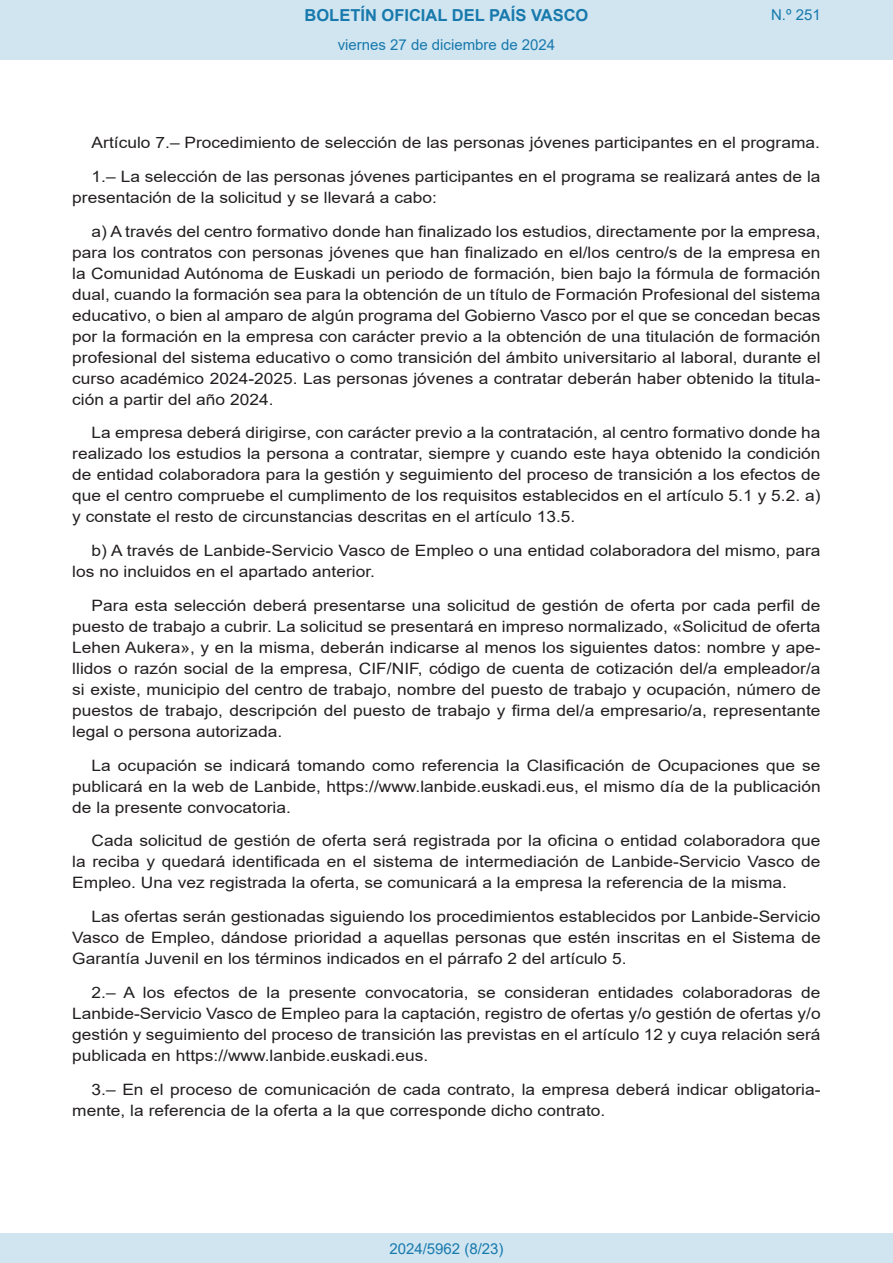
<style>
.page{position:relative;width:893px;height:1263px;background:#fff}
.page>*{position:absolute;margin:0;border:0;box-sizing:border-box;transform-origin:0 0}
.t1{font:700 16.5px "Arial";color:#1879ad}
.BOPVDetalle{font:15.6px/21px "Arial";color:#231f20;text-align:justify;scale:1.11 1}
.Paginacion_Centro{font:15px "Arial";color:#1879ad}
</style>
<div class="page">
<div style="left:0;top:0;width:893px;height:60px;background:#d0e5f0"></div>
<div style="left:0;top:1233px;width:893px;height:30px;background:#d0e5f0"></div>
<p class="t1" style="left:305px;top:3px;width:285px">BOLETÍN OFICIAL DEL PAÍS VASCO</p>
<p class="Paginacion_Centro" style="left:338px;top:35px;width:219px">viernes 27 de diciembre de 2024</p>
<p class="Paginacion_Centro" style="left:771px;top:5px;width:51px">N.º 251</p>
<p class="BOPVDetalle" style="left:92px;top:132px;width:658px">Artículo 7.– Procedimiento de selección de las personas jóvenes participantes en el programa.</p>
<p class="BOPVDetalle" style="left:72px;top:166px;width:676px;text-indent:19px">1.– La selección de las personas jóvenes participantes en el programa se realizará antes de la presentación de la solicitud y se llevará a cabo:</p>
<p class="BOPVDetalle" style="left:72px;top:221px;width:676px;text-indent:19px">a) A través del centro formativo donde han finalizado los estudios, directamente por la empresa, para los contratos con personas jóvenes que han finalizado en el/los centro/s de la empresa en la Comunidad Autónoma de Euskadi un periodo de formación, bien bajo la fórmula de formación dual, cuando la formación sea para la obtención de un título de Formación Profesional del sistema educativo, o bien al amparo de algún programa del Gobierno Vasco por el que se concedan becas por la formación en la empresa con carácter previo a la obtención de una titulación de formación profesional del sistema educativo o como transición del ámbito universitario al laboral, durante el curso académico 2024-2025. Las personas jóvenes a contratar deberán haber obtenido la titula&shy;ción a partir del año 2024.</p>
<p class="BOPVDetalle" style="left:72px;top:422px;width:676px;text-indent:19px">La empresa deberá dirigirse, con carácter previo a la contratación, al centro formativo donde ha realizado los estudios la persona a contratar, siempre y cuando este haya obtenido la condición de entidad colaboradora para la gestión y seguimiento del proceso de transición a los efectos de que el centro compruebe el cumplimento de los requisitos establecidos en el artículo 5.1 y 5.2. a) y constate el resto de circunstancias descritas en el artículo 13.5.</p>
<p class="BOPVDetalle" style="left:72px;top:540px;width:676px;text-indent:19px">b) A través de Lanbide-Servicio Vasco de Empleo o una entidad colaboradora del mismo, para los no incluidos en el apartado anterior.</p>
<p class="BOPVDetalle" style="left:72px;top:595px;width:676px;text-indent:19px">Para esta selección deberá presentarse una solicitud de gestión de oferta por cada perfil de puesto de trabajo a cubrir. La solicitud se presentará en impreso normalizado, «Solicitud de oferta Lehen Aukera», y en la misma, deberán indicarse al menos los siguientes datos: nombre y ape&shy;llidos o razón social de la empresa, CIF/NIF, código de cuenta de cotización del/a empleador/a si existe, municipio del centro de trabajo, nombre del puesto de trabajo y ocupación, número de puestos de trabajo, descripción del puesto de trabajo y firma del/a empresario/a, representante legal o persona autorizada.</p>
<p class="BOPVDetalle" style="left:72px;top:755px;width:676px;text-indent:19px">La ocupación se indicará tomando como referencia la Clasificación de Ocupaciones que se publicará en la web de Lanbide, https://www.lanbide.euskadi.eus, el mismo día de la publicación de la presente convocatoria.</p>
<p class="BOPVDetalle" style="left:72px;top:830px;width:676px;text-indent:19px">Cada solicitud de gestión de oferta será registrada por la oficina o entidad colaboradora que la reciba y quedará identificada en el sistema de intermediación de Lanbide-Servicio Vasco de Empleo. Una vez registrada la oferta, se comunicará a la empresa la referencia de la misma.</p>
<p class="BOPVDetalle" style="left:72px;top:906px;width:676px;text-indent:19px">Las ofertas serán gestionadas siguiendo los procedimientos establecidos por Lanbide-Servicio Vasco de Empleo, dándose prioridad a aquellas personas que estén inscritas en el Sistema de Garantía Juvenil en los términos indicados en el párrafo 2 del artículo 5.</p>
<p class="BOPVDetalle" style="left:72px;top:982px;width:676px;text-indent:19px">2.– A los efectos de la presente convocatoria, se consideran entidades colaboradoras de Lanbide-Servicio Vasco de Empleo para la captación, registro de ofertas y/o gestión de ofertas y/o gestión y seguimiento del proceso de transición las previstas en el artículo 12 y cuya relación será publicada en https://www.lanbide.euskadi.eus.</p>
<p class="BOPVDetalle" style="left:72px;top:1079px;width:676px;text-indent:19px">3.– En el proceso de comunicación de cada contrato, la empresa deberá indicar obligatoria&shy;mente, la referencia de la oferta a la que corresponde dicho contrato.</p>
<p class="Paginacion_Centro" style="left:389px;top:1238px;width:116px">2024/5962 (8/23)</p>
</div>
